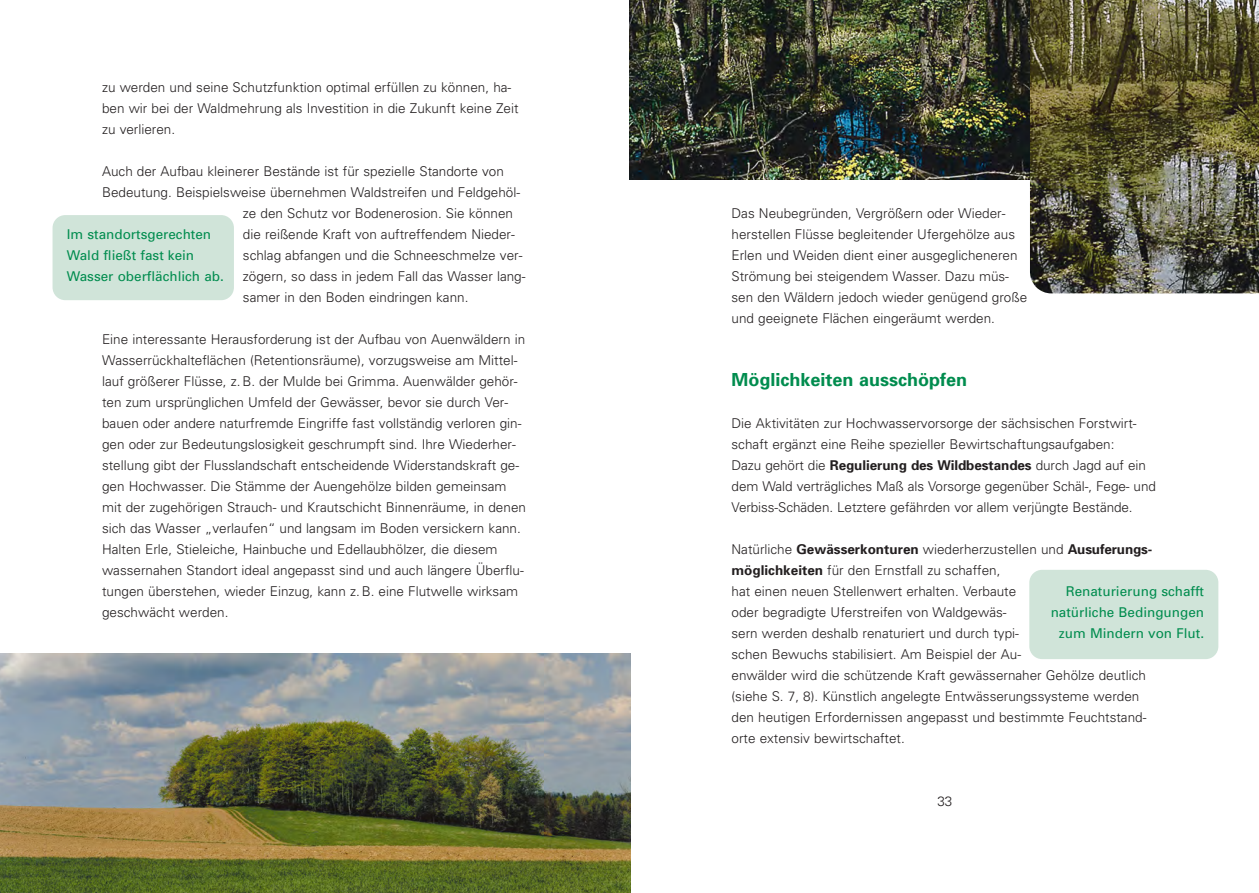
<style>
.page{position:relative;width:1259px;height:893px;background:#fff}
.page>*{position:absolute;margin:0;border:0;box-sizing:border-box;transform-origin:0 0}
.t1{font:700 18px "Univers";color:#008c4e}
.t2{font:300 13.5px/21px "Univers";color:#231f20}
.t3{font:13.5px/21px "Univers";color:#008c4e}
.s1{font-weight:700}
</style>
<div class="page">
<img style="left:629px;top:0;width:401px;height:179px">
<img style="left:1030px;top:0;width:229px;height:293px">
<div style="left:53px;top:215px;width:181px;height:85px;background:#d0e4d9;border-radius:13px"></div>
<img style="left:0;top:654px;width:631px;height:239px">
<div style="left:1029px;top:570px;width:189px;height:89px;background:#d0e4d9;border-radius:13px"></div>
<p class="t2" style="left:102px;top:78px;width:418px">zu werden und seine Schutzfunktion optimal erfüllen zu können, ha&shy;ben wir bei der Waldmehrung als Investition in die Zukunft keine Zeit zu verlieren.</p>
<p class="t2" style="left:102px;top:162px;width:403px">Auch der Aufbau kleinerer Bestände ist für spezielle Standorte von</p>
<p class="t2" style="left:102px;top:183px;width:419px">Bedeutung. Beispielsweise übernehmen Waldstreifen und Feldgehöl-</p>
<p class="t2" style="left:243px;top:204px;width:272px">ze den Schutz vor Bodenerosion. Sie können</p>
<p class="t2" style="left:243px;top:225px;width:273px">die reißende Kraft von auftreffendem Nieder-</p>
<p class="t2" style="left:243px;top:246px;width:281px">schlag abfangen und die Schneeschmelze ver-</p>
<p class="t2" style="left:243px;top:267px;width:284px">zögern, so dass in jedem Fall das Wasser lang-</p>
<p class="t2" style="left:243px;top:288px;width:227px">samer in den Boden eindringen kann.</p>
<p class="t2" style="left:102px;top:330px;width:425px">Eine interessante Herausforderung ist der Aufbau von Auenwäldern in Wasserrückhalteflächen (Retentionsräume), vorzugsweise am Mittel&shy;lauf größerer Flüsse, z. B. der Mulde bei Grimma. Auenwälder gehör&shy;ten zum ursprünglichen Umfeld der Gewässer, bevor sie durch Ver&shy;bauen oder andere naturfremde Eingriffe fast vollständig verloren gin&shy;gen oder zur Bedeutungslosigkeit geschrumpft sind. Ihre Wiederher&shy;stellung gibt der Flusslandschaft entscheidende Widerstandskraft ge&shy;gen Hochwasser. Die Stämme der Auengehölze bilden gemeinsam mit der zugehörigen Strauch- und Krautschicht Binnenräume, in denen sich das Wasser „verlaufen“ und langsam im Boden versickern kann.<br>Halten Erle, Stieleiche, Hainbuche und Edellaubhölzer, die diesem wassernahen Standort ideal angepasst sind und auch längere Überflu&shy;tungen überstehen, wieder Einzug, kann z. B. eine Flutwelle wirksam geschwächt werden.</p>
<p class="t3" style="left:67px;top:225px;width:159px">Im standortsgerechten<br>Wald fließt fast kein<br>Wasser oberflächlich ab.</p>
<p class="t2" style="left:731px;top:204px;width:297px">Das Neubegründen, Vergrößern oder Wieder&shy;herstellen Flüsse begleitender Ufergehölze aus Erlen und Weiden dient einer ausgeglicheneren Strömung bei steigendem Wasser. Dazu müs&shy;sen den Wäldern jedoch wieder genügend große und geeignete Flächen eingeräumt werden.</p>
<h1 class="t1" style="left:731px;top:373px;width:237px">Möglichkeiten ausschöpfen</h1>
<p class="t2" style="left:731px;top:414px;width:426px">Die Aktivitäten zur Hochwasservorsorge der sächsischen Forstwirt&shy;schaft ergänzt eine Reihe spezieller Bewirtschaftungsaufgaben:<br>Dazu gehört die <span class="s1">Regulierung des Wildbestandes</span> durch Jagd auf ein dem Wald verträgliches Maß als Vorsorge gegenüber Schäl-, Fege- und Verbiss-Schäden. Letztere gefährden vor allem verjüngte Bestände.</p>
<p class="t2" style="left:731px;top:540px;width:422px">Natürliche <span class="s1">Gewässerkonturen</span> wiederherzustellen und <span class="s1">Ausuferungs&shy;möglichkeiten</span> für den Ernstfall zu schaffen,<br>hat einen neuen Stellenwert erhalten. Verbaute<br>oder begradigte Uferstreifen von Waldgewäs-<br>sern werden deshalb renaturiert und durch typi-<br>schen Bewuchs stabilisiert. Am Beispiel der Au-<br>enwälder wird die schützende Kraft gewässernaher Gehölze deutlich (siehe S. 7, 8). Künstlich angelegte Entwässerungssysteme werden den heutigen Erfordernissen angepasst und bestimmte Feuchtstand&shy;orte extensiv bewirtschaftet.</p>
<p class="t3" style="left:1050px;top:582px;width:155px;text-align:right">Renaturierung schafft natürliche Bedingungen zum Mindern von Flut.</p>
<p class="t2" style="left:937px;top:792px;width:17px">33</p>
</div>
